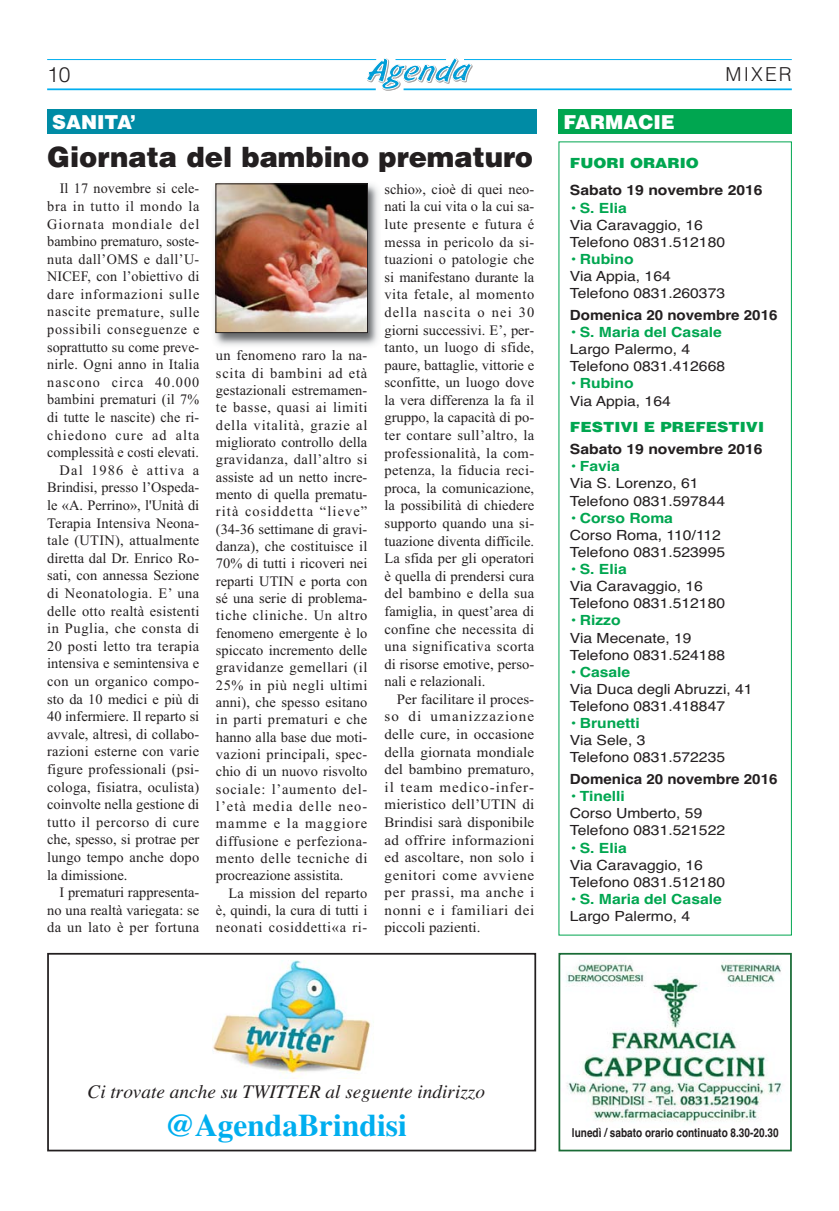
<style>
.page{position:relative;width:839px;height:1211px;background:#fff}
.page>*{position:absolute;margin:0;border:0;box-sizing:border-box;transform-origin:0 0}
.t1{font:700 31.5px "Times";color:#00aeef}
.t2{font:900 28px "Helvetica";color:#231f20}
.t3{font:300 21px "Helvetica";color:#231f20}
.t4{font:italic 19.25px "Times";color:#231f20}
.t5{font:900 19.25px "Helvetica";color:#fff}
.t6{font:300 19.25px "Helvetica";letter-spacing:.11em;color:#231f20}
.t7{font:14.53px "Times New Roman";letter-spacing:.01em;color:#231f20}
.t8{font:14.53px "Times New Roman";letter-spacing:.075em;color:#231f20}
.t9{font:14.53px "Times New Roman";letter-spacing:.05em;color:#231f20}
.t10{font:14.53px "Times New Roman";letter-spacing:.035em;color:#231f20}
.t11{font:14.53px "Times New Roman";letter-spacing:.06em;color:#231f20}
.t12{font:14.53px "Times New Roman";letter-spacing:.03em;color:#231f20}
.t13{font:14.53px "Times New Roman";letter-spacing:.04em;color:#231f20}
.t14{font:14.35px/17.3px "Times New Roman";letter-spacing:.015em;color:#231f20;text-align:justify}
.t15{font:14.35px/17.5px "Times New Roman";letter-spacing:.015em;color:#231f20;text-align:justify;scale:1.04 1}
.t16{font:14px/17.2px "Helvetica";color:#231f20;scale:1.12 1}
.t17{font:700 14px "Helvetica";color:#00a650;scale:1.12 1}
.t18{font:700 14px "Helvetica";color:#231f20;scale:1.08 1}
.t19{font:700 14px "Helvetica";color:#231f20;scale:1.12 1}
.t20{font:900 14px "Helvetica";color:#00a650;scale:1.12 1}
.t21{font:700 12.25px "Helvetica";color:#231f20;scale:.82 1}
</style>
<div class="page">
<hr style="left:403px;top:88px;width:388px;height:2px;background:#00aeef">
<hr style="left:47px;top:88px;width:328px;height:2px;background:#00aeef">
<hr style="left:464px;top:59px;width:327px;height:1px;background:#00aeef">
<hr style="left:47px;top:59px;width:329px;height:1px;background:#00aeef">
<svg style="left:366px;top:58px;width:106px;height:33px"></svg>
<img style="left:214px;top:183px;width:164px;height:163px">
<img style="left:218px;top:186px;width:147px;height:145px">
<div style="left:216px;top:184px;width:151px;height:149px;border:1px solid #231f20"></div>
<div style="left:47px;top:109px;width:489px;height:25px;background:#008ba5"></div>
<div style="left:558px;top:109px;width:233px;height:25px;background:#00a650"></div>
<img style="left:565px;top:961px;width:217px;height:162px">
<div style="left:558px;top:952px;width:233px;height:199px;border:2px solid #196b36"></div>
<div style="left:47px;top:952px;width:489px;height:199px;border:2px solid #231f20"></div>
<img style="left:212px;top:960px;width:162px;height:117px">
<h3 class="t3" style="left:47px;top:66px;width:25px">10</h3>
<h3 class="t6" style="left:725px;top:67px;width:68px">MIXER</h3>
<h3 class="t5" style="left:52px;top:115px;width:85px">SANITA’</h3>
<h3 class="t5" style="left:563px;top:115px;width:113px">FARMACIE</h3>
<p class="t20" style="left:569px;top:157px;width:117px">FUORI ORARIO</p>
<p class="t19" style="left:569px;top:185px;width:173px">Sabato 19 novembre 2016</p>
<p class="t17" style="left:569px;top:203px;width:52px">• S. Elia</p>
<p class="t16" style="left:569px;top:218px;width:140px">Via Caravaggio, 16<br>Telefono 0831.512180</p>
<p class="t17" style="left:569px;top:254px;width:58px">• Rubino</p>
<p class="t16" style="left:569px;top:269px;width:140px">Via Appia, 164<br>Telefono 0831.260373</p>
<p class="t18" style="left:569px;top:310px;width:194px">Domenica 20 novembre 2016</p>
<p class="t17" style="left:569px;top:327px;width:137px">• S. Maria del Casale</p>
<p class="t16" style="left:569px;top:342px;width:140px">Largo Palermo, 4<br>Telefono 0831.412668</p>
<p class="t17" style="left:569px;top:378px;width:58px">• Rubino</p>
<p class="t16" style="left:569px;top:393px;width:92px">Via Appia, 164</p>
<p class="t20" style="left:569px;top:421px;width:175px">FESTIVI E PREFESTIVI</p>
<p class="t19" style="left:569px;top:444px;width:173px">Sabato 19 novembre 2016</p>
<p class="t17" style="left:569px;top:461px;width:46px">• Favia</p>
<p class="t16" style="left:569px;top:476px;width:140px">Via S. Lorenzo, 61<br>Telefono 0831.597844</p>
<p class="t17" style="left:569px;top:512px;width:93px">• Corso Roma</p>
<p class="t16" style="left:569px;top:527px;width:140px">Corso Roma, 110/112<br>Telefono 0831.523995</p>
<p class="t17" style="left:569px;top:564px;width:52px">• S. Elia</p>
<p class="t16" style="left:569px;top:579px;width:140px">Via Caravaggio, 16<br>Telefono 0831.512180</p>
<p class="t17" style="left:569px;top:615px;width:47px">• Rizzo</p>
<p class="t16" style="left:569px;top:630px;width:140px">Via Mecenate, 19<br>Telefono 0831.524188</p>
<p class="t17" style="left:569px;top:666px;width:55px">• Casale</p>
<p class="t16" style="left:569px;top:681px;width:165px">Via Duca degli Abruzzi, 41<br>Telefono 0831.418847</p>
<p class="t17" style="left:569px;top:718px;width:64px">• Brunetti</p>
<p class="t16" style="left:569px;top:733px;width:140px">Via Sele, 3<br>Telefono 0831.572235</p>
<p class="t18" style="left:569px;top:774px;width:194px">Domenica 20 novembre 2016</p>
<p class="t17" style="left:569px;top:791px;width:51px">• Tinelli</p>
<p class="t16" style="left:569px;top:806px;width:140px">Corso Umberto, 59<br>Telefono 0831.521522</p>
<p class="t17" style="left:569px;top:842px;width:52px">• S. Elia</p>
<p class="t16" style="left:569px;top:857px;width:140px">Via Caravaggio, 16<br>Telefono 0831.512180</p>
<p class="t17" style="left:569px;top:893px;width:137px">• S. Maria del Casale</p>
<p class="t16" style="left:569px;top:908px;width:109px">Largo Palermo, 4</p>
<h2 class="t2" style="left:47px;top:146px;width:487px">Giornata del bambino prematuro</h2>
<p class="t7" style="left:60px;top:183px;width:141px">Il 17 novembre si cele-</p>
<p class="t9" style="left:47px;top:201px;width:153px">bra in tutto il mondo la</p>
<p class="t8" style="left:47px;top:218px;width:153px">Giornata mondiale del</p>
<p class="t7" style="left:47px;top:236px;width:153px">bambino prematuro, soste-</p>
<p class="t12" style="left:47px;top:253px;width:153px">nuta dall’OMS e dall’U-</p>
<p class="t7" style="left:47px;top:271px;width:153px">NICEF, con l’obiettivo di</p>
<p class="t11" style="left:47px;top:289px;width:153px">dare informazioni sulle</p>
<p class="t9" style="left:47px;top:306px;width:153px">nascite premature, sulle</p>
<p class="t9" style="left:47px;top:324px;width:153px">possibili conseguenze e</p>
<p class="t7" style="left:47px;top:341px;width:153px">soprattutto su come preve-</p>
<p class="t7" style="left:47px;top:359px;width:153px">nirle. Ogni anno in Italia</p>
<p class="t8" style="left:47px;top:377px;width:153px">nascono circa 40.000</p>
<p class="t7" style="left:47px;top:394px;width:153px">bambini prematuri (il 7%</p>
<p class="t7" style="left:47px;top:412px;width:153px">di tutte le nascite) che ri-</p>
<p class="t8" style="left:47px;top:429px;width:153px">chiedono cure ad alta</p>
<p class="t7" style="left:47px;top:447px;width:153px">complessità e costi elevati.</p>
<p class="t8" style="left:60px;top:465px;width:141px">Dal 1986 è attiva a</p>
<p class="t7" style="left:47px;top:482px;width:153px">Brindisi, presso l’Ospeda-</p>
<p class="t7" style="left:47px;top:500px;width:153px">le «A. Perrino», l'Unità di</p>
<p class="t7" style="left:47px;top:517px;width:153px">Terapia Intensiva Neona-</p>
<p class="t7" style="left:47px;top:535px;width:153px">tale (UTIN), attualmente</p>
<p class="t7" style="left:47px;top:553px;width:153px">diretta dal Dr. Enrico Ro-</p>
<p class="t7" style="left:47px;top:570px;width:153px">sati, con annessa Sezione</p>
<p class="t10" style="left:47px;top:588px;width:153px">di Neonatologia. E’ una</p>
<p class="t7" style="left:47px;top:605px;width:154px">delle otto realtà esistenti</p>
<p class="t13" style="left:47px;top:623px;width:153px">in Puglia, che consta di</p>
<p class="t7" style="left:47px;top:640px;width:154px">20 posti letto tra terapia</p>
<p class="t7" style="left:47px;top:658px;width:153px">intensiva e semintensiva e</p>
<p class="t7" style="left:47px;top:676px;width:153px">con un organico compo-</p>
<p class="t7" style="left:47px;top:693px;width:153px">sto da 10 medici e più di</p>
<p class="t7" style="left:47px;top:711px;width:153px">40 infermiere. Il reparto si</p>
<p class="t7" style="left:47px;top:728px;width:153px">avvale, altresì, di collabo-</p>
<p class="t7" style="left:47px;top:746px;width:153px">razioni esterne con varie</p>
<p class="t7" style="left:47px;top:764px;width:153px">figure professionali (psi-</p>
<p class="t7" style="left:47px;top:781px;width:154px">cologa, fisiatra, oculista)</p>
<p class="t7" style="left:47px;top:799px;width:153px">coinvolte nella gestione di</p>
<p class="t10" style="left:47px;top:816px;width:153px">tutto il percorso di cure</p>
<p class="t7" style="left:47px;top:834px;width:153px">che, spesso, si protrae per</p>
<p class="t7" style="left:47px;top:852px;width:153px">lungo tempo anche dopo</p>
<p class="t7" style="left:47px;top:869px;width:82px">la dimissione.</p>
<p class="t7" style="left:60px;top:887px;width:141px">I prematuri rappresenta-</p>
<p class="t7" style="left:47px;top:904px;width:153px">no una realtà variegata: se</p>
<p class="t10" style="left:47px;top:922px;width:153px">da un lato è per fortuna</p>
<p class="t14" style="left:384px;top:182px;width:151px">schio», cioè di quei neo&shy;nati la cui vita o la cui sa&shy;lute presente e futura é messa in pericolo da si&shy;tuazioni o patologie che si manifestano durante la vita fetale, al momento della nascita o nei 30 giorni successivi. E’, per&shy;tanto, un luogo di sfide, paure, battaglie, vittorie e sconfitte, un luogo dove la vera differenza la fa il gruppo, la capacità di po&shy;ter contare sull’altro, la professionalità, la com&shy;petenza, la fiducia reci&shy;proca, la comunicazione, la possibilità di chiedere supporto quando una si&shy;tuazione diventa difficile.<br>La sfida per gli operatori è quella di prendersi cura del bambino e della sua famiglia, in quest’area di confine che necessita di una significativa scorta di risorse emotive, perso&shy;nali e relazionali.</p>
<p class="t15" style="left:384px;top:691px;width:145px;text-indent:12px">Per facilitare il proces&shy;so di umanizzazione delle cure, in occasione della giornata mondiale del bambino prematuro, il team medico-infer&shy;mieristico dell’UTIN di Brindisi sarà disponibile ad offrire informazioni ed ascoltare, non solo i genitori come avviene per prassi, ma anche i nonni e i familiari dei piccoli pazienti.</p>
<p class="t14" style="left:216px;top:348px;width:153px">un fenomeno raro la na&shy;scita di bambini ad età gestazionali estremamen&shy;te basse, quasi ai limiti della vitalità, grazie al migliorato controllo della gravidanza, dall’altro si assiste ad un netto incre&shy;mento di quella prematu&shy;rità cosiddetta “lieve” (34-36 settimane di gravi&shy;danza), che costituisce il 70% di tutti i ricoveri nei reparti UTIN e porta con sé una serie di problema&shy;tiche cliniche. Un altro fenomeno emergente è lo spiccato incremento delle gravidanze gemellari (il 25% in più negli ultimi anni), che spesso esitano in parti prematuri e che hanno alla base due moti&shy;vazioni principali, spec&shy;chio di un nuovo risvolto sociale: l’aumento del&shy;l’età media delle neo&shy;mamme e la maggiore diffusione e perfeziona&shy;mento delle tecniche di procreazione assistita.</p>
<p class="t14" style="left:216px;top:885px;width:153px;text-indent:12px">La mission del reparto è, quindi, la cura di tutti i neonati cosiddetti«a ri-</p>
<h3 class="t4" style="left:87px;top:1084px;width:399px">Ci trovate anche su TWITTER al seguente indirizzo</h3>
<h1 class="t1" style="left:166px;top:1113px;width:243px">@AgendaBrindisi</h1>
<p class="t21" style="left:572px;top:1128px;width:253px">lunedì / sabato orario continuato 8.30-20.30</p>
</div>
